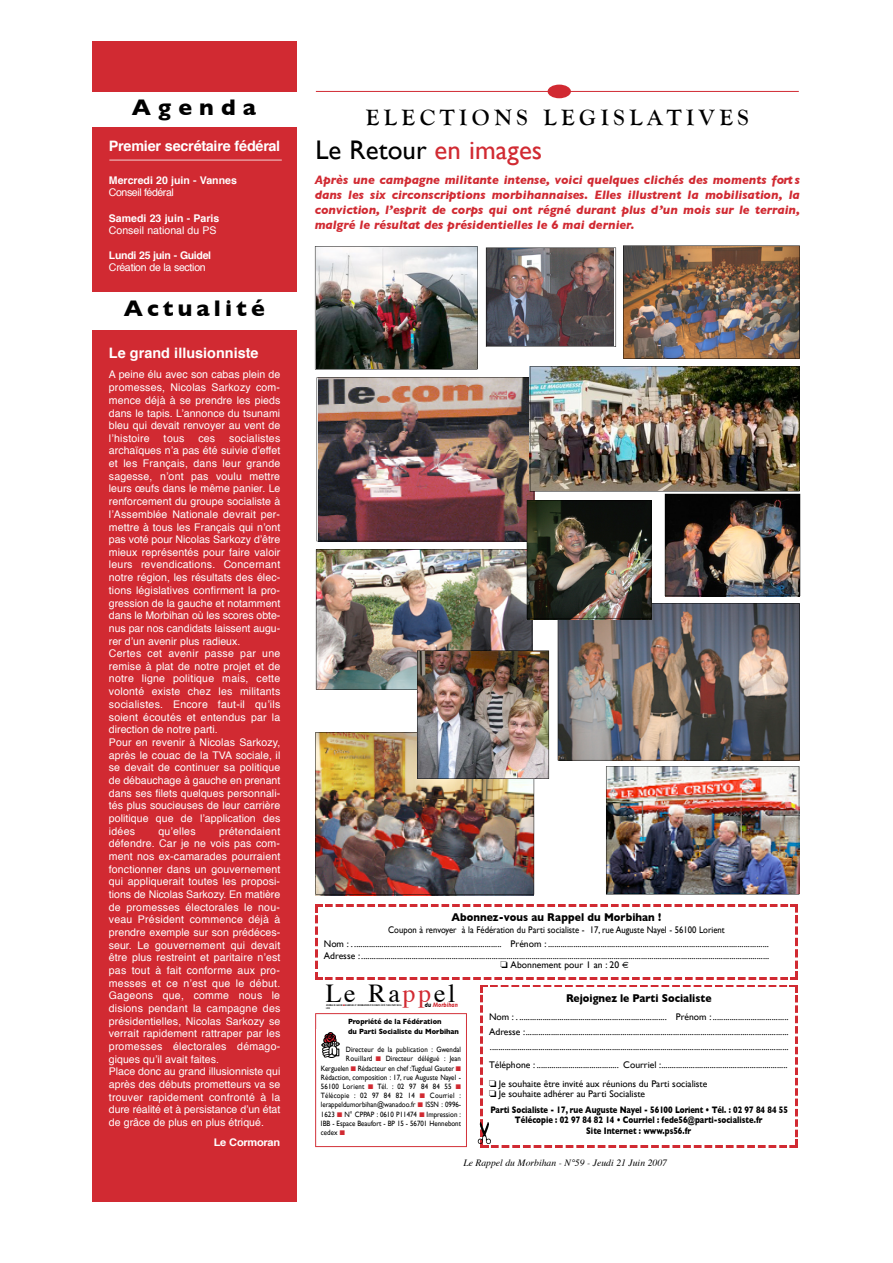
<style>
.page{position:relative;width:893px;height:1263px;background:#fff}
.page>*{position:absolute;margin:0;border:0;box-sizing:border-box;transform-origin:0 0}
.t1{font:26.85px "Gill Sans";color:#000}
.t2{font:25.95px "Times";letter-spacing:.1em;color:#000}
.t3{font:700 23.1px "Goudy Old Style T";letter-spacing:.2em;color:#000}
.t4{font:700 23.1px "Gill Sans";color:#000}
.t5{font:700 14.4px "Helvetica";letter-spacing:-.02em;color:#fff}
.t6{font:700 14.4px "Helvetica";color:#fff}
.t7{font:italic 700 12.45px/15px "Gill Sans";color:#d12a32;text-align:justify}
.t8{font:700 11.55px "Gill Sans";color:#000;scale:.9 1}
.t9{font:10.5px/12.6px "Helvetica";letter-spacing:.01em;color:#fff}
.t10{font:700 10.5px "Helvetica";color:#fff}
.t11{font:10.5px "Helvetica";letter-spacing:-.035em;color:#fff}
.t12{font:700 10.5px "Helvetica";letter-spacing:-.03em;color:#fff}
.t13{font:700 10.5px "Helvetica";letter-spacing:-.02em;color:#fff;scale:1.05 1}
.t14{font:9.6px/15.3px "Gill Sans";color:#000}
.t15{font:9.6px/14.4px "Gill Sans";color:#000;scale:.9 1}
.t16{font:700 9.6px/15.3px "Gill Sans";color:#000;scale:.8 1}
.t17{font:italic 9.6px "Times";color:#000}
.t18{font:7.65px "Gill Sans";letter-spacing:.005em;color:#000;scale:.9 1}
.t19{font:700 7.65px/9.1px "Gill Sans";color:#000;scale:.9 1}
.t20{font:7.65px "Gill Sans";letter-spacing:.025em;color:#000;scale:.9 1}
.t21{font:italic 700 6.6px "Gill Sans";color:#d12a32;scale:.8 1}
.t22{font:500 condensed 2.25px/2.8px "Futura";color:#000;scale:1.12 1}
.s1{color:#d12a32}
.s2{font-family:"Charcoal"}
.s3{color:#000}
.s4{font-weight:400}
</style>
<div class="page">
<svg style="left:480px;top:985px;width:11px;height:8px"></svg>
<img style="left:491px;top:985px;width:296px;height:2px">
<img style="left:795px;top:996px;width:2px;height:142px">
<svg style="left:786px;top:1139px;width:11px;height:8px"></svg>
<img style="left:488px;top:1145px;width:298px;height:2px">
<svg style="left:480px;top:1143px;width:8px;height:4px"></svg>
<img style="left:480px;top:994px;width:2px;height:129px">
<div style="left:93px;top:42px;width:204px;height:1159px;background:#d12a32"></div>
<div style="left:90px;top:292px;width:208px;height:38px;background:#fff"></div>
<img style="left:477px;top:1123px;width:14px;height:20px">
<svg style="left:315px;top:1013px;width:152px;height:134px"></svg>
<div style="left:316px;top:1029px;width:29px;height:31px;background:#fff"></div>
<img style="left:321px;top:1032px;width:19px;height:25px">
<svg style="left:315px;top:905px;width:11px;height:8px"></svg>
<img style="left:326px;top:905px;width:463px;height:2px">
<svg style="left:790px;top:905px;width:7px;height:8px"></svg>
<img style="left:795px;top:915px;width:2px;height:57px">
<svg style="left:787px;top:972px;width:10px;height:24px"></svg>
<img style="left:324px;top:978px;width:463px;height:2px">
<svg style="left:315px;top:972px;width:8px;height:8px"></svg>
<img style="left:315px;top:915px;width:2px;height:54px">
<svg style="left:547px;top:85px;width:24px;height:13px"></svg>
<hr style="left:316px;top:91px;width:482px;height:1px;background:#d12a32">
<hr style="left:109px;top:160px;width:173px;height:1px;background:#f4d0d2">
<div style="left:90px;top:93px;width:207px;height:34px;background:#fff"></div>
<img style="left:315px;top:245px;width:485px;height:650px">
<h3 class="t4" style="left:132px;top:94px;width:125px">A g e n d a</h3>
<h3 class="t5" style="left:109px;top:140px;width:173px">Premier secrétaire fédéral</h3>
<p class="t10" style="left:109px;top:176px;width:129px">Mercredi 20 juin - Vannes</p>
<p class="t11" style="left:109px;top:188px;width:66px">Conseil fédéral</p>
<p class="t10" style="left:109px;top:214px;width:112px">Samedi 23 juin - Paris</p>
<p class="t9" style="left:109px;top:225px;width:109px">Conseil national du PS</p>
<p class="t12" style="left:109px;top:251px;width:104px">Lundi 25 juin - Guidel</p>
<p class="t11" style="left:109px;top:263px;width:98px">Création de la section</p>
<h3 class="t4" style="left:124px;top:295px;width:143px">A c t u a l i t é</h3>
<h3 class="t6" style="left:109px;top:347px;width:151px">Le grand illusionniste</h3>
<p class="t9" style="left:109px;top:369px;width:173px;text-align:justify">A peine élu avec son cabas plein de promesses, Nicolas Sarkozy com&shy;mence déjà à se prendre les pieds dans le tapis. L’annonce du tsunami bleu qui devait renvoyer au vent de l’histoire</p>
<p class="t9" style="left:109px;top:433px;width:173px;text-indent:120px">socialistes archaïques n’a pas été suivie d’effet et les Français, dans leur grande sagesse, n’ont pas voulu mettre leurs œufs dans le même panier. Le renforcement du groupe socialiste à l’Assemblée Nationale devrait per&shy;mettre à tous les Français qui n’ont pas voté pour Nicolas Sarkozy d’être mieux représentés pour faire valoir leurs revendications. Concernant notre région, les résultats des élec&shy;tions législatives confirment la pro&shy;gression de la gauche et notamment dans le Morbihan où les scores obte&shy;nus par nos candidats laissent augu&shy;rer d’un avenir plus radieux.<br>Certes cet avenir passe par une remise à plat de notre projet et de notre ligne politique mais, cette volonté existe chez les militants socialistes. Encore faut-il qu’ils soient écoutés et entendus par la direction de notre parti.<br>Pour en revenir à Nicolas Sarkozy, après le couac de la TVA sociale, il se devait de continuer sa politique de débauchage à gauche en prenant dans ses filets quelques personnali&shy;tés plus soucieuses de leur carrière politique que de l’application des idées</p>
<p class="t9" style="left:164px;top:433px;width:22px">tous</p>
<p class="t9" style="left:198px;top:433px;width:18px">ces</p>
<p class="t9" style="left:109px;top:825px;width:173px;text-indent:110px">prétendaient défendre. Car je ne vois pas com&shy;ment nos ex-camarades pourraient fonctionner dans un gouvernement qui appliquerait toutes les proposi&shy;tions de Nicolas Sarkozy. En matière de promesses électorales le nou&shy;veau Président commence déjà à prendre exemple sur son prédéces&shy;seur. Le gouvernement qui devait être plus restreint et paritaire n’est pas tout à fait conforme aux pro&shy;messes et ce n’est que le début.<br>Gageons que, comme nous le disions pendant la campagne des présidentielles, Nicolas Sarkozy se verrait rapidement rattraper par les promesses électorales démago&shy;giques qu’il avait faites.<br>Place donc au grand illusionniste qui après des débuts prometteurs va se trouver rapidement confronté à la dure réalité et à persistance d’un état de grâce de plus en plus étriqué.</p>
<p class="t13" style="left:214px;top:1138px;width:65px">Le Cormoran</p>
<p class="t9" style="left:158px;top:825px;width:39px">qu’elles</p>
<h3 class="t3" style="left:366px;top:105px;width:384px">ELECTIONS LEGISLAT I V E S</h3>
<h1 class="t1" style="left:315px;top:135px;width:228px">Le Retour <span class="s1">en images</span></h1>
<p class="t7" style="left:315px;top:172px;width:487px">Après une campagne militante intense, voici quelques clichés des moments fort s dans les six circonscriptions morbihannaises. Elles illustrent la mobilisation, la conviction, l’esprit de corps qui ont régné durant plus d’un mois sur le terra in , m a lgré le résultat des présidentielles le 6 mai dernier.</p>
<p class="t8" style="left:451px;top:911px;width:234px">Abonnez-vous au Rappel du Morbihan !</p>
<p class="t15" style="left:324px;top:922px;width:496px;text-indent:64px">Coupon à renvoyer à la Fédération du Parti socialiste - 17, rue Auguste Nayel - 56100 Lorient<br>Nom : . ...................................................................... Prénom : .........................................................................................................</p>
<p class="t14" style="left:500px;top:951px;width:270px;line-height:8.7px;text-indent:-177px">Adresse :.................................................................................................................................................................................................. ❏ Abonnement pour 1 an : 20 <span class="s2">€</span></p>
<h2 class="t2" style="left:326px;top:982px;width:131px">Le Ra<span class="s1">p p</span>e l</h2>
<p class="t22" style="left:326px;top:1004px;width:69px">JOURNAL DE GAUCHE <span class="s1">■</span> BI-MENSUEL D’ INFORMATIONS ET DE DEBATS ÉDITÉ PAR LE PARTI SOCIA-<br>L IS T E</p>
<p class="t21" style="left:425px;top:1001px;width:43px"><span class="s3">du</span> Morbihan</p>
<p class="t19" style="left:348px;top:1017px;width:125px">Propriété de la Fédération<br>du Parti Socialiste du Morbihan</p>
<p class="t18" style="left:346px;top:1045px;width:129px">Directeur de la publication : Gwendal</p>
<p class="t18" style="left:346px;top:1054px;width:129px">R o u illa rd <span class="s1">■</span> D irecteur délégué : Je a n</p>
<p class="t18" style="left:321px;top:1063px;width:157px">Kerguelen <span class="s1">■</span> Rédacteur en chef :Tugdual Gauter <span class="s1">■</span></p>
<p class="t18" style="left:321px;top:1073px;width:157px">Rédaction, composition : 17, rue Auguste Nayel -</p>
<p class="t20" style="left:321px;top:1082px;width:157px">56100 Lorient <span class="s1">■</span> Tél. : 02 97 84 84 55 <span class="s1">■</span></p>
<p class="t18" style="left:321px;top:1091px;width:157px">T é lé c o p ie:02 97848214 <span class="s1">■</span>C o u rr ie l:</p>
<p class="t18" style="left:321px;top:1100px;width:157px">lerappeldumorbihan@wanadoo.fr <span class="s1">■</span> ISSN : 0996-</p>
<p class="t18" style="left:321px;top:1110px;width:157px">1623 <span class="s1">■</span> N° CPPAP : 0610 P11474 <span class="s1">■</span> Impression :</p>
<p class="t18" style="left:321px;top:1119px;width:157px">IBB - Espace Beaufort - BP 15 - 56701 Hennebont</p>
<p class="t18" style="left:321px;top:1128px;width:28px">cedex <span class="s1">■</span></p>
<p class="t8" style="left:566px;top:991px;width:163px">Rejoignez le Parti Socialiste</p>
<p class="t14" style="left:489px;top:1009px;width:301px;text-align:justify">Nom : . ...................................................................... Prénom : ....................................<br>Adresse :............................................................................................................................. ..............................................................................................................................................</p>
<p class="t14" style="left:489px;top:1056px;width:300px;line-height:18.3px">Téléphone : ....................................... Courriel :............................................................ ❏ Je souhaite être invité aux réunions du Parti socialiste</p>
<p class="t16" style="left:489px;top:1086px;width:375px">❏ <span class="s4">Je souhaite adhérer au Parti Socialiste<br></span>Parti Socialiste - 17, rue Auguste Nayel - 56100 Lorient • Tél. : 02 97 84 84 55</p>
<p class="t16" style="left:515px;top:1115px;width:311px;line-height:10.5px;text-align:center">Télécopie : 02 97 84 82 14 • Courriel : fede56@parti-socialiste.fr<br>Site Internet : www.ps56.fr</p>
<p class="t17" style="left:463px;top:1159px;width:205px">Le Rappel du Morbihan - N°59 - Jeudi 21 Juin 2007</p>
</div>
